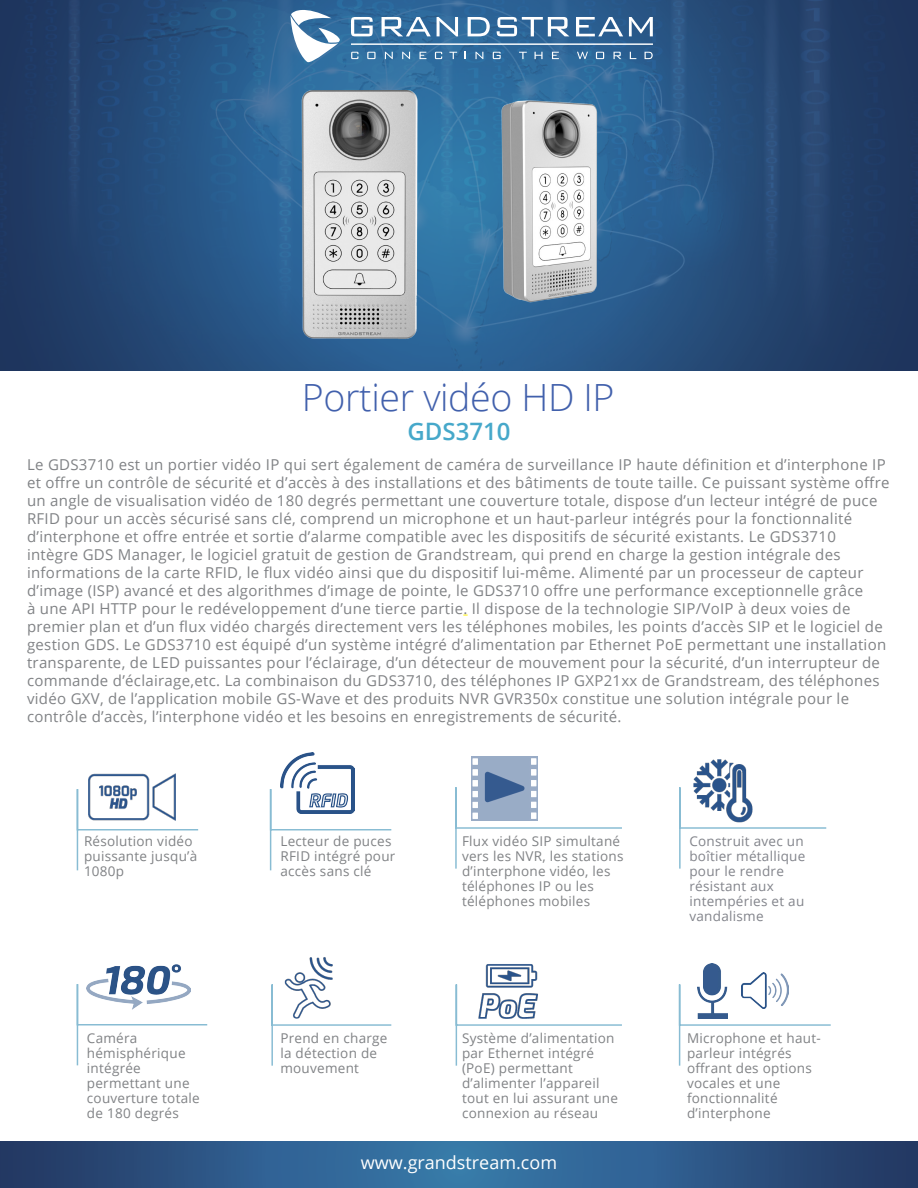
<style>
.page{position:relative;width:918px;height:1188px;background:#fff}
.page>*{position:absolute;margin:0;border:0;box-sizing:border-box;transform-origin:0 0}
.t1{font:300 37.5px "Open Sans";letter-spacing:-.01em;color:#4160ac}
.t2{font:600 24px "Open Sans";color:#46a8ca}
.t3{font:18px "Open Sans";color:#fff}
.t4{font:15px/18px "Open Sans";letter-spacing:.02em;color:#808285}
.t5{font:13.5px/15px "Open Sans";letter-spacing:.02em;color:#808285}
.t6{font:13.5px/15px "Open Sans";letter-spacing:.02em;color:#82848b}
</style>
<div class="page">
<img style="left:0;top:0;width:918px;height:371px">
<img style="left:496px;top:91px;width:110px;height:218px">
<img style="left:282px;top:81px;width:137px;height:270px">
<svg style="left:291px;top:10px;width:49px;height:52px"></svg>
<svg style="left:351px;top:17px;width:22px;height:19px"></svg>
<svg style="left:382px;top:17px;width:49px;height:19px"></svg>
<svg style="left:437px;top:17px;width:21px;height:19px"></svg>
<svg style="left:468px;top:17px;width:22px;height:19px"></svg>
<svg style="left:497px;top:17px;width:72px;height:19px"></svg>
<svg style="left:576px;top:17px;width:47px;height:19px"></svg>
<svg style="left:629px;top:17px;width:24px;height:19px"></svg>
<svg style="left:351px;top:52px;width:7px;height:7px"></svg>
<svg style="left:367px;top:52px;width:9px;height:7px"></svg>
<svg style="left:385px;top:52px;width:8px;height:7px"></svg>
<svg style="left:402px;top:52px;width:8px;height:7px"></svg>
<svg style="left:420px;top:52px;width:6px;height:7px"></svg>
<svg style="left:435px;top:52px;width:7px;height:7px"></svg>
<svg style="left:449px;top:52px;width:8px;height:7px"></svg>
<svg style="left:476px;top:52px;width:7px;height:7px"></svg>
<svg style="left:493px;top:52px;width:8px;height:7px"></svg>
<svg style="left:519px;top:52px;width:8px;height:7px"></svg>
<svg style="left:535px;top:52px;width:8px;height:7px"></svg>
<svg style="left:552px;top:52px;width:7px;height:7px"></svg>
<svg style="left:645px;top:52px;width:8px;height:7px"></svg>
<svg style="left:596px;top:52px;width:8px;height:7px"></svg>
<svg style="left:614px;top:52px;width:7px;height:7px"></svg>
<svg style="left:630px;top:52px;width:6px;height:7px"></svg>
<svg style="left:577px;top:52px;width:11px;height:7px"></svg>
<hr style="left:351px;top:44px;width:302px;height:1px;background:#fff">
<img style="left:90px;top:964px;width:91px;height:19px">
<img style="left:280px;top:752px;width:74px;height:36px">
<img style="left:471px;top:756px;width:66px;height:30px">
<img style="left:703px;top:963px;width:18px;height:20px">
<img style="left:88px;top:774px;width:87px;height:14px">
<img style="left:693px;top:759px;width:54px;height:27px">
<img style="left:284px;top:957px;width:49px;height:26px">
<img style="left:485px;top:964px;width:53px;height:19px">
<img style="left:750px;top:973px;width:38px;height:10px">
<svg style="left:0;top:1142px;width:918px;height:46px;background:#2d5988"></svg>
<svg style="left:76px;top:788px;width:123px;height:83px"></svg>
<svg style="left:269px;top:788px;width:123px;height:83px"></svg>
<svg style="left:455px;top:786px;width:167px;height:83px"></svg>
<svg style="left:679px;top:786px;width:148px;height:83px"></svg>
<svg style="left:76px;top:983px;width:132px;height:83px"></svg>
<svg style="left:271px;top:983px;width:121px;height:83px"></svg>
<svg style="left:455px;top:983px;width:167px;height:83px"></svg>
<svg style="left:678px;top:983px;width:153px;height:83px"></svg>
<h1 class="t1" style="left:302px;top:371px;width:314px">Portier vidéo HD IP</h1>
<h2 class="t2" style="left:407px;top:415px;width:105px">GDS3710</h2>
<p class="t4" style="left:27px;top:455px;width:864px">Le GDS3710 est un portier vidéo IP qui sert également de caméra de surveillance IP haute définition et d’interphone IP et offre un contrôle de sécurité et d’accès à des installations et des bâtiments de toute taille. Ce puissant système offre un angle de visualisation vidéo de 180 degrés permettant une couverture totale, dispose d’un lecteur intégré de puce RFID pour un accès sécurisé sans clé, comprend un microphone et un haut-parleur intégrés pour la fonctionnalité d’interphone et offre entrée et sortie d’alarme compatible avec les dispositifs de sécurité existants. Le GDS3710 intègre GDS Manager, le logiciel gratuit de gestion de Grandstream, qui prend en charge la gestion intégrale des informations de la carte RFID, le flux vidéo ainsi que du dispositif lui-même. Alimenté par un processeur de capteur d’image (ISP) avancé et des algorithmes d’image de pointe, le GDS3710 offre une performance exceptionnelle grâce<br>à une API HTTP pour le redéveloppement d’une tierce partie. Il dispose de la technologie SIP/VoIP à deux voies de premier plan et d’un flux vidéo chargés directement vers les téléphones mobiles, les points d’accès SIP et le logiciel de gestion GDS. Le GDS3710 est équipé d’un système intégré d’alimentation par Ethernet PoE permettant une installation transparente, de LED puissantes pour l’éclairage, d’un détecteur de mouvement pour la sécurité, d’un interrupteur de commande d’éclairage,etc. La combinaison du GDS3710, des téléphones IP GXP21xx de Grandstream, des téléphones vidéo GXV, de l’application mobile GS-Wave et des produits NVR GVR350x constitue une solution intégrale pour le contrôle d’accès, l’interphone vidéo et les besoins en enregistrements de sécurité.</p>
<p class="t5" style="left:84px;top:833px;width:115px">Résolution vidéo puissante jusqu’à<br>1080p</p>
<p class="t5" style="left:280px;top:833px;width:117px">Lecteur de puces<br>RFID intégré pour accès sans clé</p>
<p class="t5" style="left:462px;top:833px;width:163px">Flux vidéo SIP simultané vers les NVR, les stations d’interphone vidéo, les téléphones IP ou les téléphones mobiles</p>
<p class="t6" style="left:689px;top:833px;width:117px">Construit avec un boîtier métallique pour le rendre résistant aux intempéries et au vandalisme</p>
<p class="t5" style="left:87px;top:1030px;width:114px">Caméra hémisphérique intégrée permettant une couverture totale de 180 degrés</p>
<p class="t5" style="left:280px;top:1030px;width:109px">Prend en charge la détection de mouvement</p>
<p class="t5" style="left:462px;top:1030px;width:158px">Système d’alimentation par Ethernet intégré (PoE) permettant d’alimenter l’appareil tout en lui assurant une connexion au réseau</p>
<p class="t5" style="left:687px;top:1030px;width:135px">Microphone et haut&shy;parleur intégrés offrant des options vocales et une fonctionnalité d’interphone</p>
<p class="t3" style="left:361px;top:1151px;width:198px">www.grandstream.com</p>
</div>
